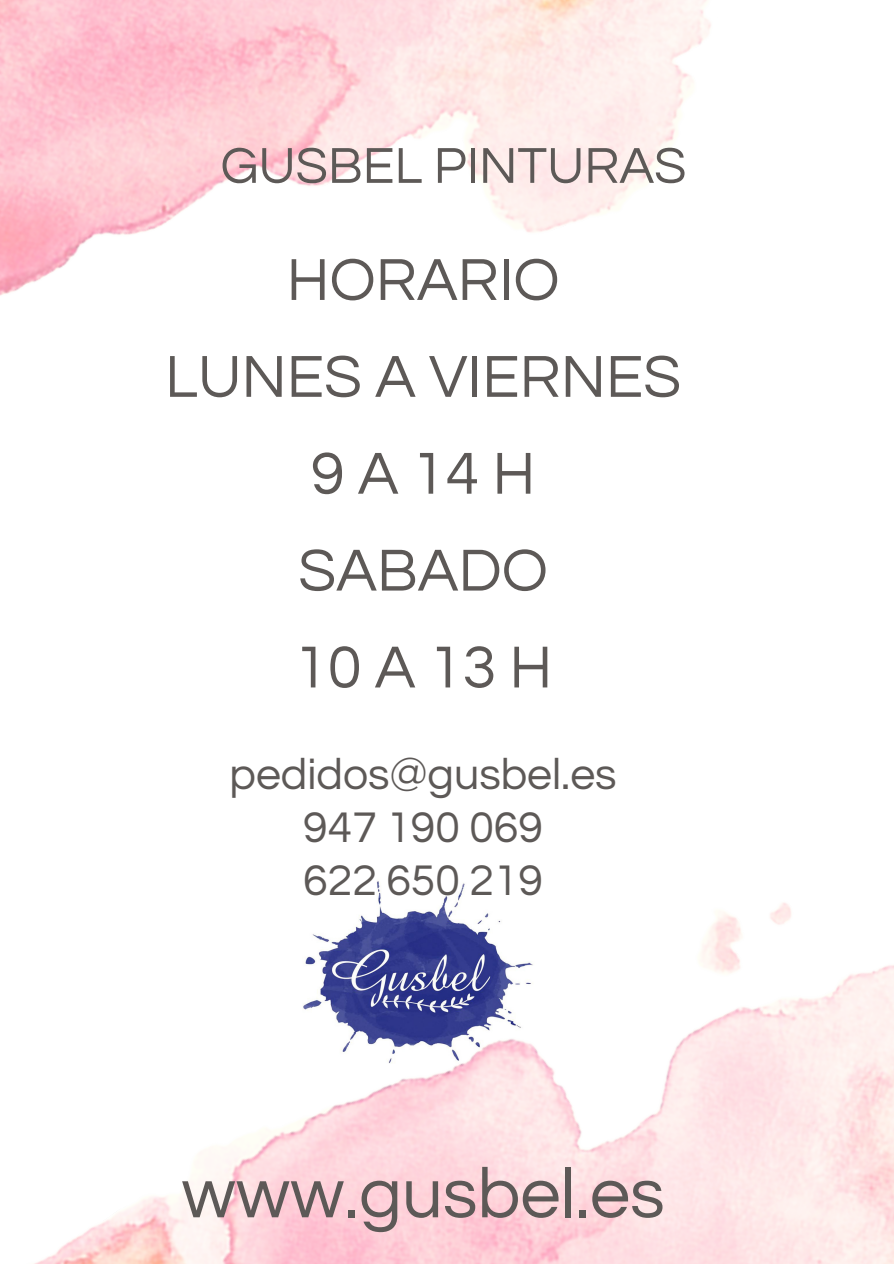
<style>
.page{position:relative;width:894px;height:1264px;background:#fff}
.page>*{position:absolute;margin:0;border:0;box-sizing:border-box;transform-origin:0 0}
.t1{font:72px "Questrial";color:#5d5957}
.t2{font:61.5px "Questrial";color:#5d5957}
.t3{font:52.35px "Questrial";color:#5d5957}
.t4{font:44.55px "Questrial";color:#5d5957}
</style>
<div class="page">
<img style="left:0;top:0;width:711px;height:296px">
<img style="left:36px;top:881px;width:857px;height:382px">
<p class="t3" style="left:220px;top:140px;width:467px">GUSBEL PINTURAS</p>
<p class="t2" style="left:286px;top:249px;width:274px">HORARIO</p>
<p class="t2" style="left:165px;top:346px;width:517px">LUNES A VIERNES</p>
<p class="t2" style="left:311px;top:443px;width:226px">9A14H</p>
<p class="t2" style="left:298px;top:540px;width:251px">SABADO</p>
<p class="t2" style="left:294px;top:637px;width:260px">10A13H</p>
<p class="t4" style="left:229px;top:752px;width:388px">pedidos@gusbel.es</p>
<p class="t4" style="left:303px;top:805px;width:241px">947 190 069</p>
<p class="t4" style="left:303px;top:858px;width:241px">622 650 219</p>
<p class="t1" style="left:181px;top:1158px;width:484px">www.gusbel.es</p>
</div>
